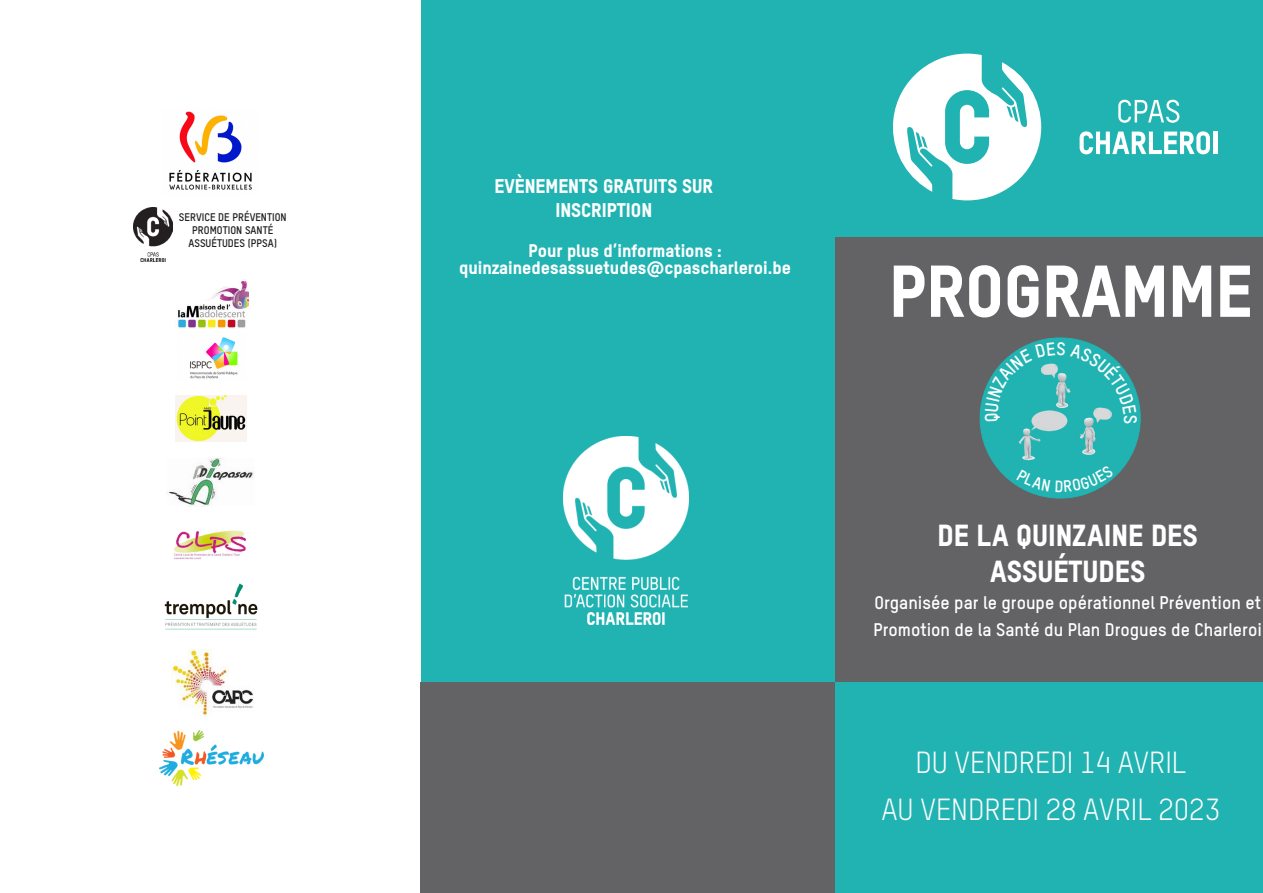
<style>
.page{position:relative;width:1263px;height:893px;background:#fff}
.page>*{position:absolute;margin:0;border:0;box-sizing:border-box;transform-origin:0 0}
.Titre_Évènement{font:800 72px "TSTAR";color:#fff}
.COUVERTURE_Date{font:30px "TSTAR";color:#fff}
.Titre_Évènement-2{font:800 30px/36px "TSTAR";color:#fff;text-align:center}
.Programme_Texte{font:800 19.5px/24px "TSTAR";color:#fff;text-align:center}
.Titre_Évènement-3{font:700 18px/27px "TSTAR";color:#fff}
.INTÉRIEUR_Texte_Norm{font:800 18px "TSTAR";color:#fff}
.t1{font:700 10.95px/13px "TSTAR";color:#231f20;text-align:center}
</style>
<div class="page">
<div style="left:834px;top:235px;width:429px;height:448px;background:#636366"></div>
<div style="left:834px;top:682px;width:429px;height:211px;background:#20b3b2"></div>
<div style="left:834px;top:0;width:429px;height:236px;background:#20b3b2"></div>
<svg style="left:1118px;top:100px;width:61px;height:23px"></svg>
<svg style="left:1079px;top:131px;width:131px;height:23px"></svg>
<hr style="left:1213px;top:132px;width:4px;height:22px;background:#fff">
<svg style="left:893px;top:54px;width:148px;height:146px"></svg>
<div style="left:980px;top:338px;width:160px;height:160px;background:#20b3b1;border-radius:50%"></div>
<img style="left:1018px;top:423px;width:49px;height:38px">
<img style="left:1079px;top:423px;width:17px;height:32px">
<div style="left:421px;top:0;width:413px;height:682px;background:#20b3b2"></div>
<div style="left:420px;top:682px;width:414px;height:211px;background:#636366"></div>
<img style="left:564px;top:436px;width:124px;height:188px">
<img style="left:190px;top:337px;width:48px;height:42px">
<img style="left:175px;top:279px;width:73px;height:49px">
<img style="left:175px;top:396px;width:72px;height:45px">
<img style="left:167px;top:458px;width:87px;height:49px">
<img style="left:134px;top:207px;width:39px;height:54px">
<img style="left:174px;top:530px;width:72px;height:29px">
<img style="left:164px;top:583px;width:94px;height:47px">
<img style="left:169px;top:111px;width:83px;height:79px">
<img style="left:171px;top:649px;width:82px;height:67px">
<img style="left:159px;top:731px;width:105px;height:54px">
<svg style="left:1016px;top:477px;width:98px;height:15px"></svg>
<svg style="left:985px;top:342px;width:152px;height:81px"></svg>
<p class="t1" style="left:179px;top:210px;width:109px">SERVICE DE PRÉVENTION<br>PROMOTION SANTÉ<br>ASSUÉTUDES (PPSA)</p>
<p class="Programme_Texte" style="left:495px;top:174px;width:220px">EVÈNEMENTS GRATUITS SUR<br>INSCRIPTION</p>
<p class="INTÉRIEUR_Texte_Norm" style="left:528px;top:240px;width:195px">Pour plus d’informations :</p>
<p class="INTÉRIEUR_Texte_Norm" style="left:459px;top:256px;width:333px">quinzainedesassuetudes@cpascharleroi.be</p>
<p class="Titre_Évènement" style="left:889px;top:247px;width:364px">PROGRAMME</p>
<p class="Titre_Évènement-2" style="left:938px;top:517px;width:262px">DE LA QUINZAINE DES<br>ASSUÉTUDES</p>
<p class="Titre_Évènement-3" style="left:873px;top:589px;width:390px">Organisée par le groupe opérationnel Prévention et<br>Promotion de la Santé du Plan Drogues de Charleroi</p>
<p class="COUVERTURE_Date" style="left:915px;top:744px;width:272px">DU VENDREDI 14 AVRIL</p>
<p class="COUVERTURE_Date" style="left:881px;top:791px;width:340px">AU VENDREDI 28 AVRIL 2023</p>
</div>
